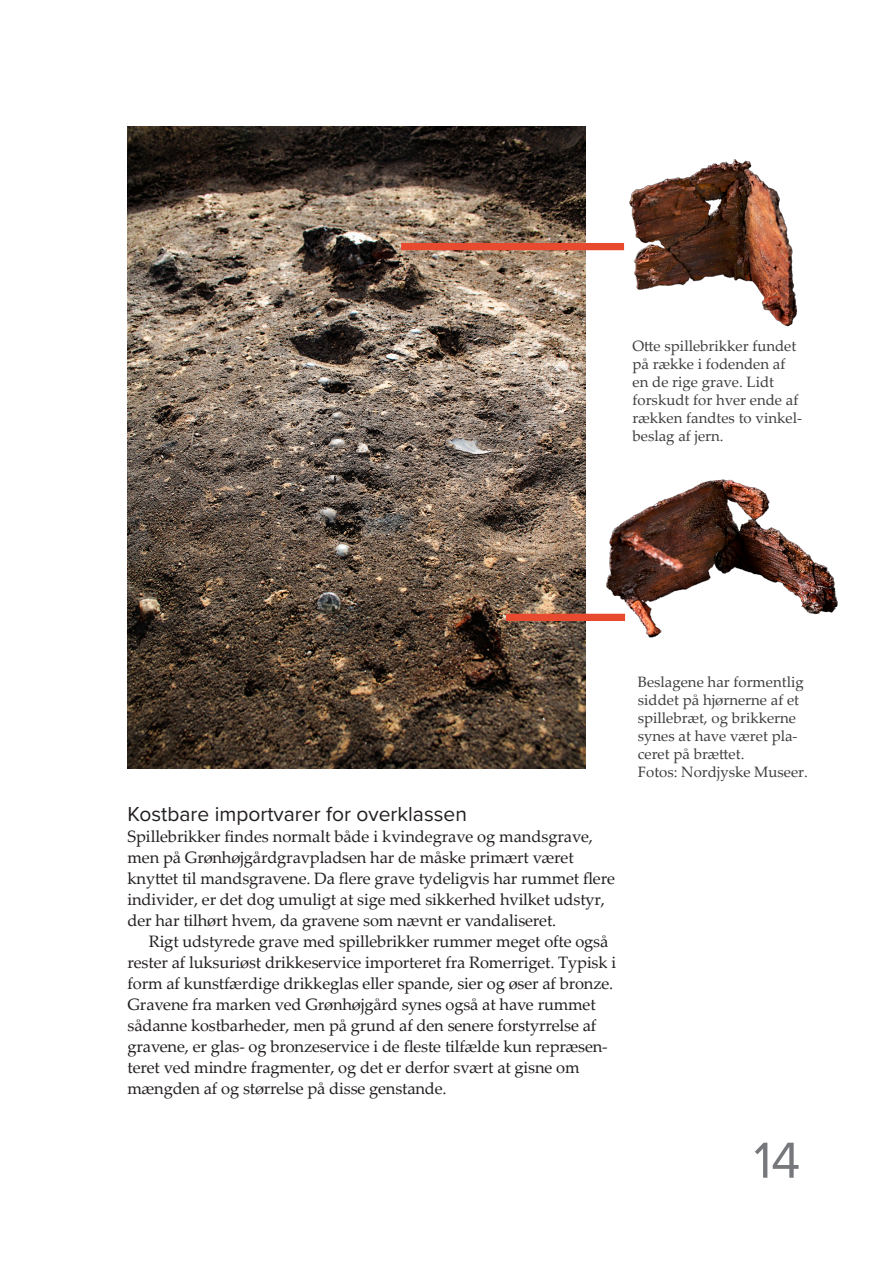
<style>
.page{position:relative;width:893px;height:1263px;background:#fff}
.page>*{position:absolute;margin:0;border:0;box-sizing:border-box;transform-origin:0 0}
.t1{font:52.5px "Proxima Nova";color:#76787b}
.Rubrik{font:21px "Proxima Nova";color:#231f20}
.Normal_0{font:16.5px/21px "Palatino Linotype";letter-spacing:-.01em;color:#231f20}
.Billedtekst{font:15px/18px "Palatino Linotype";color:#3e3e3f}
</style>
<div class="page">
<img style="left:128px;top:127px;width:458px;height:641px">
<img style="left:587px;top:159px;width:211px;height:168px">
<img style="left:590px;top:479px;width:248px;height:159px">
<div style="left:506px;top:614px;width:119px;height:7px;background:#e84a30"></div>
<div style="left:401px;top:243px;width:223px;height:7px;background:#e84a30"></div>
<p class="Billedtekst" style="left:632px;top:336px;width:171px">Otte spillebrikker fundet på række i fodenden af en de rige grave. Lidt forskudt for hver ende af rækken fandtes to vinkel&shy;beslag af jern.</p>
<p class="Rubrik" style="left:128px;top:798px;width:341px">Kostbare importvarer for overklassen</p>
<p class="Normal_0" style="left:128px;top:825px;width:489px">Spillebrikker findes normalt både i kvindegrave og mandsgrave, men på Grønhøjgårdgravpladsen har de måske primært været knyttet til mandsgravene. Da flere grave tydeligvis har rummet flere individer, er det dog umuligt at sige med sikkerhed hvilket udstyr, der har tilhørt hvem, da gravene som nævnt er vandaliseret.</p>
<p class="Normal_0" style="left:128px;top:930px;width:490px;text-indent:21px">Rigt udstyrede grave med spillebrikker rummer meget ofte også rester af luksuriøst drikkeservice importeret fra Romerriget. Typisk i form af kunstfærdige drikkeglas eller spande, sier og øser af bronze.<br>Gravene fra marken ved Grønhøjgård synes også at have rummet sådanne kostbarheder, men på grund af den senere forstyrrelse af gravene, er glas- og bronzeservice i de fleste tilfælde kun repræsen&shy;teret ved mindre fragmenter, og det er derfor svært at gisne om mængden af og størrelse på disse genstande.</p>
<p class="Billedtekst" style="left:638px;top:672px;width:167px">Beslagene har formentlig siddet på hjørnerne af et spillebræt, og brikkerne synes at have været pla&shy;ceret på brættet.</p>
<p class="Billedtekst" style="left:638px;top:762px;width:172px">Fotos: Nordjyske Museer.</p>
<h1 class="t1" style="left:754px;top:1121px;width:48px">14</h1>
</div>
